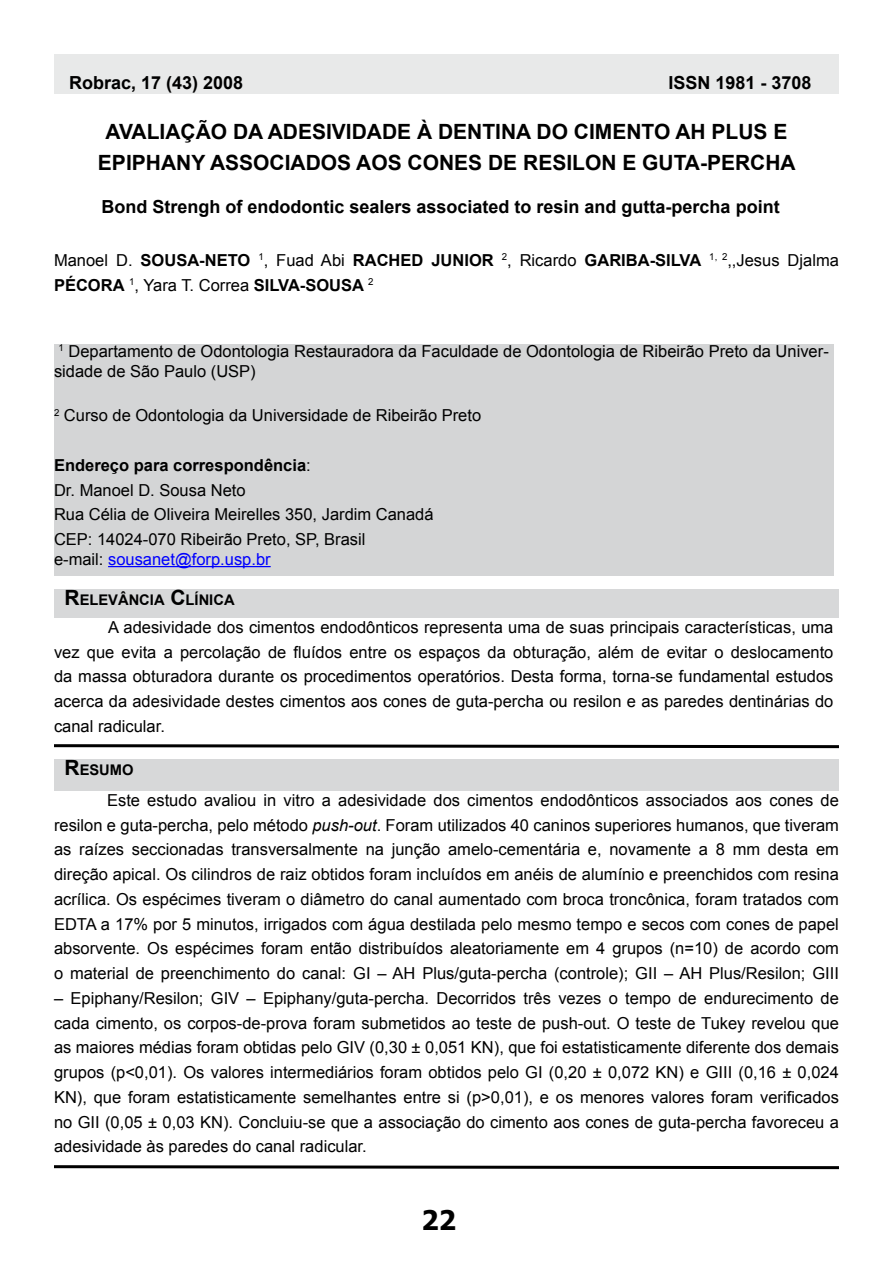
<style>
.page{position:relative;width:893px;height:1263px;background:#fff}
.page>*{position:absolute;margin:0;border:0;box-sizing:border-box;transform-origin:0 0}
.t1{font:700 27px "Tahoma";color:#000}
.t2{font:700 21px "Arial";color:#000}
.t3{font:700 18px "Arial";color:#000}
.t4{font:16.5px/24.8px "Arial";color:#000;text-align:justify}
.t5{font:700 16.5px/24.8px "Arial";color:#000}
.t6{font:16.5px "Arial";color:#00f}
.t7{font:700 14.7px "Arial";color:#000}
.s1{font-weight:400}
.s2{font-weight:700}
.s3{color:#000}
.s4{font-size:21px}
.s5{font-style:italic}
</style>
<div class="page">
<div style="left:54px;top:344px;width:779px;height:232px;background:#d4d5d6"></div>
<hr style="left:108px;top:566px;width:163px;height:1px;background:#00f">
<div style="left:54px;top:759px;width:785px;height:32px;background:#d7d8d9"></div>
<div style="left:54px;top:54px;width:785px;height:40px;background:#e8e9e9"></div>
<div style="left:54px;top:590px;width:785px;height:28px;background:#d7d8d9"></div>
<svg style="left:54px;top:1165px;width:785px;height:5px"></svg>
<svg style="left:54px;top:744px;width:785px;height:5px"></svg>
<p class="t3" style="left:69px;top:71px;width:176px">ROBRAC, 17 (43) 2008</p>
<p class="t3" style="left:668px;top:71px;width:145px">ISSN 1981 - 3708</p>
<p class="t2" style="left:106px;top:117px;width:403px">AVALIAÇÃO DA ADESIVIDADE À DENTINA</p>
<p class="t2" style="left:537px;top:117px;width:250px">DO CIMENTO AH PLUS E</p>
<p class="t2" style="left:98px;top:149px;width:28px">EPIPHAN</p>
<p class="t2" style="left:191px;top:149px;width:34px">Y ASS</p>
<p class="t2" style="left:253px;top:149px;width:201px">OCIADOS AOS CONES</p>
<p class="t2" style="left:488px;top:149px;width:48px">DE RESI</p>
<p class="t2" style="left:572px;top:149px;width:150px">LON E GUTA-PER</p>
<p class="t2" style="left:750px;top:149px;width:31px">CHA</p>
<p class="t3" style="left:101px;top:195px;width:680px">BOND STRENGH OF ENDODONTIC SEALERS ASSOCIATED TO RESIN AND GUTTA-PERCHA POINT</p>
<p class="t5" style="left:54px;top:248px;width:786px"><span class="s1">Manoel D.</span> SOUSA-NETO <sup>1</sup><span class="s1">, Fuad Abi</span> RACHED JUNIOR <sup>2</sup><span class="s1">, Ricardo</span> GARIBA-SILVA <sup>1,</sup> <sup>2</sup><span class="s1">,,Jesus Djalma<br></span>PÉCO RA <sup>1</sup><span class="s1">, Yara T. Correa</span> SILVA-SOU SA <sup>2</sup></p>
<p class="t4" style="left:54px;top:341px;width:776px;line-height:19.8px"><sup>1</sup> Departamento de Odontologia Restauradora da Faculdade de Odontologia de Ribeirão Preto da Univer&shy;sidade de São Paulo (USP)</p>
<p class="t4" style="left:54px;top:403px;width:429px"><sup>2</sup> Curso de Odontologia da Universidade de Ribeirão Preto</p>
<p class="t4" style="left:54px;top:453px;width:381px;text-align:left"><span class="s2">ENDEREÇO PARA CORRESPONDÊNCIA</span>:<br>Dr. Manoel D. Sousa Neto<br>Rua Célia de Oliveira Meirelles 350, Jardim Canadá CEP: 14024-070 Ribeirão Preto, SP, Brasil</p>
<p class="t6" style="left:54px;top:548px;width:218px"><span class="s3">e-mail:</span> sousanet@forp.usp.br</p>
<p class="t7" style="left:64px;top:590px;width:172px"><span class="s4">R</span>ELEVÂNCIA <span class="s4">C</span>LÍNICA</p>
<p class="t4" style="left:54px;top:615px;width:781px;text-indent:54px">A adesividade dos cimentos endodônticos representa uma de suas principais características, uma vez que evita a percolação de fluídos entre os espaços da obturação, além de evitar o deslocamento da massa obturadora durante os procedimentos operatórios. Desta forma, torna-se fundamental estudos acerca da adesividade destes cimentos aos cones de guta-percha ou resilon e as paredes dentinárias do canal radicular.</p>
<p class="t7" style="left:64px;top:760px;width:71px"><span class="s4">R</span>ESUMO</p>
<p class="t4" style="left:54px;top:788px;width:786px;text-indent:53px">Este estudo avaliou in vitro a adesividade dos cimentos endodônticos associados aos cones de resilon e guta-percha, pelo método <span class="s5">push-out</span>. Foram utilizados 40 caninos superiores humanos, que tiveram as raízes seccionadas transversalmente na junção amelo-cementária e, novamente a 8 mm desta em direção apical. Os cilindros de raiz obtidos foram incluídos em anéis de alumínio e preenchidos com resina acrílica. Os espécimes tiveram o diâmetro do canal aumentado com broca troncônica, foram tratados com EDTA a 17% por 5 minutos, irrigados com água destilada pelo mesmo tempo e secos com cones de papel absorvente. Os espécimes foram então distribuídos aleatoriamente em 4 grupos (n=10) de acordo com o material de preenchimento do canal: GI – AH Plus/guta-percha (controle); GII – AH Plus/Resilon; GIII</p>
<p class="t4" style="left:54px;top:986px;width:786px">– Epiphany/Resilon; GIV – Epiphany/guta-percha. Decorridos três vezes o tempo de endurecimento de cada cimento, os corpos-de-prova foram submetidos ao teste de push-out. O teste de Tukey revelou que as maiores médias foram obtidas pelo GIV (0,30 ± 0,051 KN), que foi estatisticamente diferente dos demais grupos (p&lt;0,01). Os valores intermediários foram obtidos pelo GI (0,20 ± 0,072 KN) e GIII (0,16 ± 0,024<br>KN), que foram estatisticamente semelhantes entre si (p&gt;0,01), e os menores valores foram verificados no GII (0,05 ± 0,03 KN). Concluiu-se que a associação do cimento aos cones de guta-percha favoreceu a adesividade às paredes do canal radicular.</p>
<h1 class="t1" style="left:422px;top:1201px;width:36px">22</h1>
</div>
